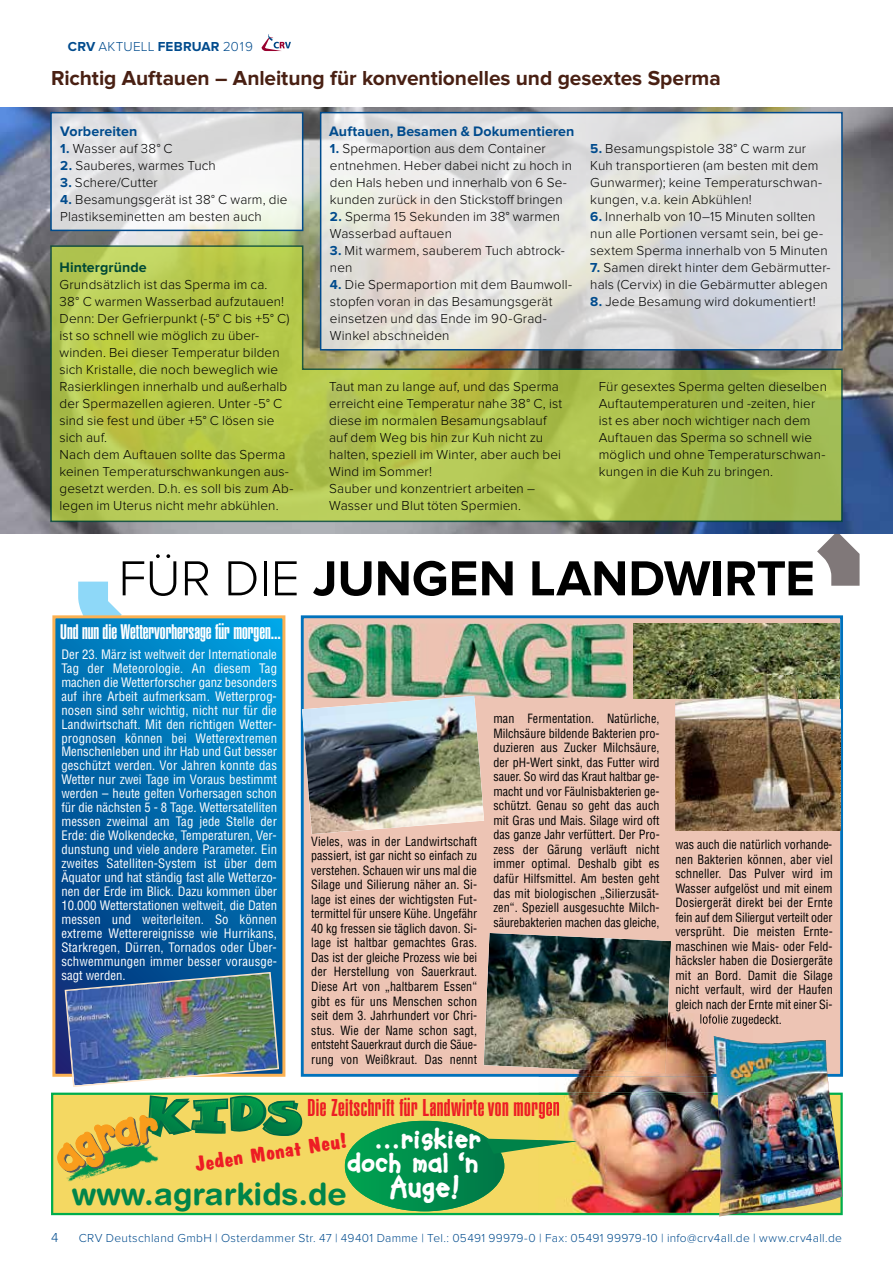
<style>
.page{position:relative;width:893px;height:1263px;background:#fff}
.page>*{position:absolute;margin:0;border:0;box-sizing:border-box;transform-origin:0 0}
.t1{font:700 51px "Proxima Nova";letter-spacing:-.005em;color:#000}
.t2{font:800 31.5px "Soup Bone";color:#fff}
.t3{font:700 30.75px "Helvetica Rounded";color:#00854a}
.t4{font:800 29.4px/24.6px "Soup Bone";color:#fff;text-align:right}
.t5{font:900 extra-condensed 23.85px "Helvetica";letter-spacing:.02em;color:#ed1d24}
.t6{font:700 21px "Proxima Nova";letter-spacing:-.005em;color:#492013}
.t7{font:900 extra-condensed 20.7px "Helvetica";color:#fff}
.t8{font:700 20.7px "Dom Casual";color:#ed1d24;scale:1.16 1}
.t9{font:700 14.25px "Proxima Nova";letter-spacing:.005em;color:#004b8d}
.t10{font:700 14.25px "Proxima Nova";letter-spacing:.005em;color:#004835}
.t11{font:300 13.5px/17px "Proxima Nova";letter-spacing:.01em;color:#000}
.t12{font:300 13.5px "Proxima Nova";letter-spacing:.015em;color:#004b8d}
.t13{font:condensed 12.75px/14px "Helvetica";letter-spacing:.01em;color:#fff;text-align:justify}
.t14{font:condensed 12.45px/14.5px "Helvetica";letter-spacing:.01em;color:#000;text-align:justify}
.t15{font:300 12px "Proxima Nova";letter-spacing:.025em;color:#004b8d}
.s1{font-weight:700}
.s2{font-weight:700;color:#004b8d}
.s3{font-weight:300}
</style>
<div class="page">
<svg style="left:262px;top:34px;width:29px;height:17px"></svg>
<svg style="left:817px;top:534px;width:43px;height:52px"></svg>
<svg style="left:78px;top:582px;width:44px;height:33px"></svg>
<div style="left:304px;top:618px;width:536px;height:456px;background:#edc4b4"></div>
<div style="left:301px;top:615px;width:542px;height:462px;border:3px solid #0072bc"></div>
<svg style="left:56px;top:619px;width:225px;height:454px;background:#006bad"></svg>
<div style="left:52px;top:615px;width:233px;height:462px;border:3px solid #fbb152"></div>
<div style="left:53px;top:1095px;width:787px;height:118px;background:#f4d862"></div>
<div style="left:51px;top:1092px;width:792px;height:123px;border:2px solid #00ad4d"></div>
<img style="left:66px;top:1173px;width:39px;height:9px">
<svg style="left:57px;top:1094px;width:248px;height:79px"></svg>
<svg style="left:345px;top:1121px;width:193px;height:90px"></svg>
<img style="left:302px;top:696px;width:182px;height:138px">
<img style="left:484px;top:933px;width:187px;height:135px">
<img style="left:308px;top:624px;width:319px;height:74px">
<img style="left:443px;top:696px;width:31px;height:2px">
<img style="left:633px;top:623px;width:207px;height:75px">
<img style="left:675px;top:698px;width:165px;height:133px">
<img style="left:840px;top:675px;width:1px;height:156px">
<img style="left:675px;top:675px;width:165px;height:23px">
<img style="left:64px;top:971px;width:216px;height:116px">
<img style="left:714px;top:1036px;width:128px;height:180px">
<img style="left:538px;top:1074px;width:180px;height:21px">
<img style="left:538px;top:1012px;width:176px;height:62px">
<img style="left:538px;top:1095px;width:180px;height:118px">
<img style="left:538px;top:1140px;width:40px;height:7px">
<img style="left:538px;top:1008px;width:130px;height:65px">
<img style="left:716px;top:1074px;width:37px;height:18px">
<img style="left:714px;top:1036px;width:39px;height:38px">
<img style="left:718px;top:1092px;width:35px;height:121px">
<img style="left:700px;top:1014px;width:53px;height:12px">
<img style="left:539px;top:1102px;width:20px;height:17px">
<img style="left:0;top:108px;width:893px;height:426px">
<svg style="left:53px;top:115px;width:247px;height:113px"></svg>
<div style="left:50px;top:112px;width:253px;height:119px;border:2px solid #004b8d"></div>
<svg style="left:50px;top:245px;width:793px;height:278px;background:#a9bc4f"></svg>
<svg style="left:323px;top:115px;width:517px;height:232px;background:#e0dfdd"></svg>
<div style="left:320px;top:112px;width:523px;height:238px;border:2px solid #004b8d"></div>
<p class="t12" style="left:68px;top:39px;width:187px"><span class="s1">CRV</span> AKTUELL <span class="s1">FEBRUAR</span> 2019</p>
<h3 class="t6" style="left:51px;top:66px;width:671px">Richtig Auftauen – Anleitung für konventionelles und gesextes Sperma</h3>
<p class="t9" style="left:60px;top:123px;width:79px">Vorbereiten</p>
<p class="t11" style="left:60px;top:140px;width:114px"><span class="s2">1.</span> Wasser auf 38° C</p>
<p class="t11" style="left:60px;top:157px;width:157px"><span class="s2">2.</span> Sauberes, warmes Tuch</p>
<p class="t11" style="left:60px;top:174px;width:99px"><span class="s2">3.</span> Schere/Cutter</p>
<p class="t11" style="left:60px;top:191px;width:229px"><span class="s2">4.</span> Besamungsgerät ist 38° C warm, die<br>Plastikseminetten am besten auch</p>
<p class="t9" style="left:329px;top:123px;width:247px">Auftauen, Besamen &amp; Dokumentieren</p>
<p class="t11" style="left:330px;top:140px;width:244px"><span class="s2">1.</span> Spermaportion aus dem Container entnehmen. Heber dabei nicht zu hoch in den Hals heben und innerhalb von 6 Se&shy;kunden zurück in den Stickstoff bringen</p>
<p class="t11" style="left:330px;top:208px;width:232px"><span class="s2">2.</span> Sperma 15 Sekunden im 38° warmen<br>Wasserbad auftauen</p>
<p class="t11" style="left:330px;top:242px;width:237px"><span class="s2">3.</span> Mit warmem, sauberem Tuch abtrock&shy;nen</p>
<p class="t11" style="left:330px;top:276px;width:243px"><span class="s2">4.</span> Die Spermaportion mit dem Baumwoll&shy;stopfen voran in das Besamungsgerät einsetzen und das Ende im 90-Grad-<br>Winkel abschneiden</p>
<p class="t11" style="left:590px;top:140px;width:233px"><span class="s2">5.</span> Besamungspistole 38° C warm zur Kuh transportieren (am besten mit dem Gunwarmer); keine Temperaturschwan&shy;kungen, v.a. kein Abkühlen!</p>
<p class="t11" style="left:590px;top:208px;width:239px"><span class="s2">6.</span> Innerhalb von 10–15 Minuten sollten nun alle Portionen versamt sein, bei ge&shy;sextem Sperma innerhalb von 5 Minuten</p>
<p class="t11" style="left:590px;top:259px;width:242px"><span class="s2">7.</span> Samen direkt hinter dem Gebärmutter&shy;hals (Cervix) in die Gebärmutter ablegen</p>
<p class="t11" style="left:590px;top:293px;width:227px"><span class="s2">8.</span> Jede Besamung wird dokumentiert!</p>
<p class="t10" style="left:60px;top:259px;width:89px">Hintergründe</p>
<p class="t11" style="left:60px;top:276px;width:235px">Grundsätzlich ist das Sperma im ca.<br>38° C warmen Wasserbad aufzutauen!<br>Denn: Der Gefrierpunkt (-5° C bis +5° C) ist so schnell wie möglich zu über&shy;winden. Bei dieser Temperatur bilden sich Kristalle, die noch beweglich wie Rasierklingen innerhalb und außerhalb der Spermazellen agieren. Unter -5° C sind sie fest und über +5° C lösen sie sich auf.<br>Nach dem Auftauen sollte das Sperma keinen Temperaturschwankungen aus&shy;gesetzt werden. D.h. es soll bis zum Ab&shy;legen im Uterus nicht mehr abkühlen.</p>
<p class="t11" style="left:329px;top:378px;width:235px">Taut man zu lange auf, und das Sperma erreicht eine Temperatur nahe 38° C, ist diese im normalen Besamungsablauf auf dem Weg bis hin zur Kuh nicht zu halten, speziell im Winter, aber auch bei Wind im Sommer!<br>Sauber und konzentriert arbeiten – Wasser und Blut töten Spermien.</p>
<p class="t11" style="left:599px;top:378px;width:230px">Für gesextes Sperma gelten dieselben Auftautemperaturen und -zeiten, hier ist es aber noch wichtiger nach dem Auftauen das Sperma so schnell wie möglich und ohne Temperaturschwan&shy;kungen in die Kuh zu bringen.</p>
<h1 class="t1" style="left:118px;top:549px;width:698px"><span class="s3">FÜR DIE</span> JUNGEN LANDWIRTE</h1>
<h3 class="t7" style="left:60px;top:620px;width:222px">Und nun die Wettervorhersage für morgen...</h3>
<p class="t13" style="left:61px;top:647px;width:217px">Der 23. März ist weltweit der Internationale Tag der Meteorologie. An diesem Tag machen die Wetterforscher ganz besonders auf ihre Arbeit aufmerksam. Wetterprog&shy;nosen sind sehr wichtig, nicht nur für die Landwirtschaft. Mit den richtigen Wetter&shy;prognosen können bei Wetterextremen Menschenleben und ihr Hab und Gut besser geschützt werden. Vor Jahren konnte das Wetter nur zwei Tage im Voraus bestimmt werden – heute gelten Vorhersagen schon für die nächsten 5 - 8 Tage. Wettersatelliten messen zweimal am Tag jede Stelle der Erde: die Wolkendecke, Temperaturen, Ver&shy;dunstung und viele andere Parameter. Ein zweites Satelliten-System ist über dem Äquator und hat ständig fast alle Wetterzo&shy;nen der Erde im Blick. Dazu kommen über 10.000 Wetterstationen weltweit, die Daten messen und weiterleiten. So können extreme Wetterereignisse wie Hurrikans, Starkregen, Dürren, Tornados oder Über&shy;schwemmungen immer besser vorausge&shy;sagt werden.</p>
<p class="t14" style="left:311px;top:833px;width:167px">Vieles, was in der Landwirtschaft passiert, ist gar nicht so einfach zu verstehen. Schauen wir uns mal die Silage und Silierung näher an. Si&shy;lage ist eines der wichtigsten Fut&shy;termittel für unsere Kühe. Ungefähr 40 kg fressen sie täglich davon. Si&shy;lage ist haltbar gemachtes Gras.<br>Das ist der gleiche Prozess wie bei der Herstellung von Sauerkraut.<br>Diese Art von „haltbarem Essen“ gibt es für uns Menschen schon seit dem 3. Jahrhundert vor Chri&shy;stus. Wie der Name schon sagt, entsteht Sauerkraut durch die Säue&shy;rung von Weißkraut. Das nennt</p>
<p class="t14" style="left:493px;top:711px;width:168px">man Fermentation. Natürliche, Milchsäure bildende Bakterien pro&shy;duzieren aus Zucker Milchsäure, der pH-Wert sinkt, das Futter wird sauer. So wird das Kraut haltbar ge&shy;macht und vor Fäulnisbakterien ge&shy;schützt. Genau so geht das auch mit Gras und Mais. Silage wird oft das ganze Jahr verfüttert. Der Pro&shy;zess der Gärung verläuft nicht immer optimal. Deshalb gibt es dafür Hilfsmittel. Am besten geht das mit biologischen „Silierzusät&shy;zen“. Speziell ausgesuchte Milch&shy;säurebakterien machen das gleiche,</p>
<h3 class="t5" style="left:307px;top:1094px;width:254px">Die Zeitschrift für Landwirte von morgen</h3>
<h3 class="t4" style="left:347px;top:1127px;width:136px">...riskier doch mal ‘n</h3>
<h2 class="t2" style="left:389px;top:1171px;width:73px">Auge!</h2>
<h3 class="t8" style="left:193px;top:1153px;width:134px;rotate:-9deg">Jeden Monat Neu!</h3>
<h3 class="t3" style="left:72px;top:1175px;width:276px">www.agrarkids.de</h3>
<p class="t14" style="left:675px;top:837px;width:158px">was auch die natürlich vorhande-</p>
<p class="t14" style="left:675px;top:851px;width:159px">nen Bakterien können, aber viel</p>
<p class="t14" style="left:675px;top:866px;width:159px">schneller. Das Pulver wird im</p>
<p class="t14" style="left:675px;top:881px;width:159px">Wasser aufgelöst und mit einem</p>
<p class="t14" style="left:675px;top:895px;width:159px">Dosiergerät direkt bei der Ernte</p>
<p class="t14" style="left:675px;top:910px;width:159px">fein auf dem Siliergut verteilt oder</p>
<p class="t14" style="left:675px;top:924px;width:159px">versprüht. Die meisten Ernte-</p>
<p class="t14" style="left:675px;top:939px;width:159px">maschinen wie Mais- oder Feld-</p>
<p class="t14" style="left:675px;top:953px;width:159px">häcksler haben die Dosiergeräte</p>
<p class="t14" style="left:675px;top:968px;width:159px">mit an Bord. Damit die Silage</p>
<p class="t14" style="left:675px;top:982px;width:159px">nicht verfault, wird der Haufen</p>
<p class="t14" style="left:675px;top:997px;width:159px">gleich nach der Ernte mit einer Si-</p>
<p class="t14" style="left:699px;top:1011px;width:84px">lofolie zugedeckt.</p>
<p class="t12" style="left:51px;top:1229px;width:9px">4</p>
<p class="t15" style="left:79px;top:1231px;width:765px">CRV Deutschland GmbH | Osterdammer Str. 47 | 49401 Damme | Tel.: 05491 99979-0 | Fax: 05491 99979-10 | info@crv4all.de | www.crv4all.de</p>
</div>
